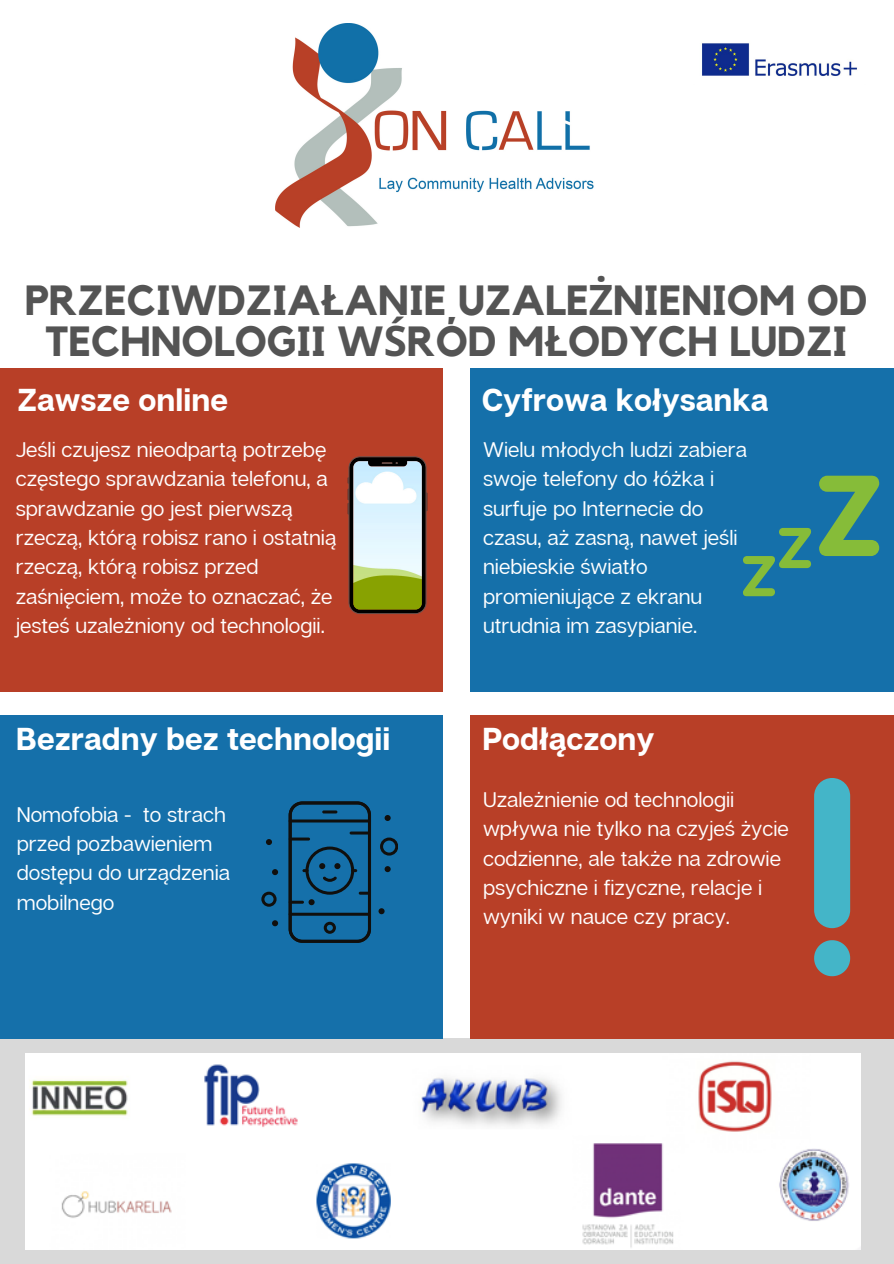
<style>
.page{position:relative;width:894px;height:1264px;background:#fff}
.page>*{position:absolute;margin:0;border:0;box-sizing:border-box;transform-origin:0 0}
.t1{font:700 42px/41.7px "Kollektif";color:#545454;text-align:center}
.t2{font:700 31.5px "Articulat CF";color:#fff}
.t3{font:21px/29.2px "Articulat CF";color:#fff}
.s1{font-family:"Noto Sans"}
</style>
<div class="page">
<div style="left:0;top:1038px;width:893px;height:225px;background:#d9d9d9"></div>
<div style="left:0;top:715px;width:442px;height:323px;background:#1570aa"></div>
<div style="left:470px;top:715px;width:423px;height:323px;background:#b83f27"></div>
<div style="left:0;top:368px;width:442px;height:323px;background:#b83f27"></div>
<div style="left:470px;top:368px;width:423px;height:323px;background:#1570aa"></div>
<img style="left:26px;top:1053px;width:834px;height:196px">
<img style="left:276px;top:24px;width:318px;height:204px">
<img style="left:702px;top:43px;width:155px;height:33px">
<svg style="left:347px;top:456px;width:80px;height:158px;background:#acb79a"></svg>
<svg style="left:743px;top:475px;width:135px;height:121px"></svg>
<svg style="left:814px;top:940px;width:35px;height:36px"></svg>
<div style="left:813px;top:778px;width:36px;height:150px;background:#44b5c8;border-radius:18px"></div>
<svg style="left:261px;top:891px;width:15px;height:15px"></svg>
<svg style="left:380px;top:837px;width:17px;height:18px"></svg>
<svg style="left:266px;top:839px;width:6px;height:6px"></svg>
<svg style="left:272px;top:869px;width:6px;height:6px"></svg>
<svg style="left:384px;top:815px;width:6px;height:6px"></svg>
<svg style="left:384px;top:866px;width:6px;height:6px"></svg>
<svg style="left:378px;top:908px;width:6px;height:6px"></svg>
<svg style="left:272px;top:920px;width:6px;height:6px"></svg>
<svg style="left:288px;top:801px;width:83px;height:141px"></svg>
<hr style="left:289px;top:837px;width:21px;height:3px;background:#100f0d;border-radius:2px">
<p class="t1" style="left:25px;top:281px;width:844px">PRZECIWDZIA<span class="s1">Ł</span>ANIE UZALE<span class="s1">Ż</span>NIENIOM OD<br>TECHNOLOGII W<span class="s1">Ś</span>RÓD M<span class="s1">Ł</span>ODYCH LUDZI</p>
<p class="t2" style="left:18px;top:380px;width:212px">Zawsze online</p>
<p class="t2" style="left:481px;top:380px;width:288px">Cyfrowa kołysanka</p>
<p class="t3" style="left:16px;top:434px;width:322px">Jeśli czujesz nieodpartą potrzebę częstego sprawdzania telefonu, a sprawdzanie go jest pierwszą rzeczą, którą robisz rano i ostatnią rzeczą, którą robisz przed zaśnięciem, może to oznaczać, że jesteś uzależniony od technologii.</p>
<p class="t3" style="left:483px;top:434px;width:265px">Wielu młodych ludzi zabiera swoje telefony do łóżka i surfuje po Internecie do czasu, aż zasną, nawet jeśli niebieskie światło promieniujące z ekranu utrudnia im zasypianie.</p>
<p class="t2" style="left:16px;top:719px;width:375px">Bezradny bez technologii</p>
<p class="t3" style="left:17px;top:799px;width:215px">Nomofobia - to strach przed pozbawieniem dostępu do urządzenia mobilnego</p>
<p class="t2" style="left:482px;top:719px;width:174px">Podłączony</p>
<p class="t3" style="left:483px;top:784px;width:307px">Uzależnienie od technologii wpływa nie tylko na czyjeś życie codzienne, ale także na zdrowie psychiczne i fizyczne, relacje i wyniki w nauce czy pracy.</p>
</div>
